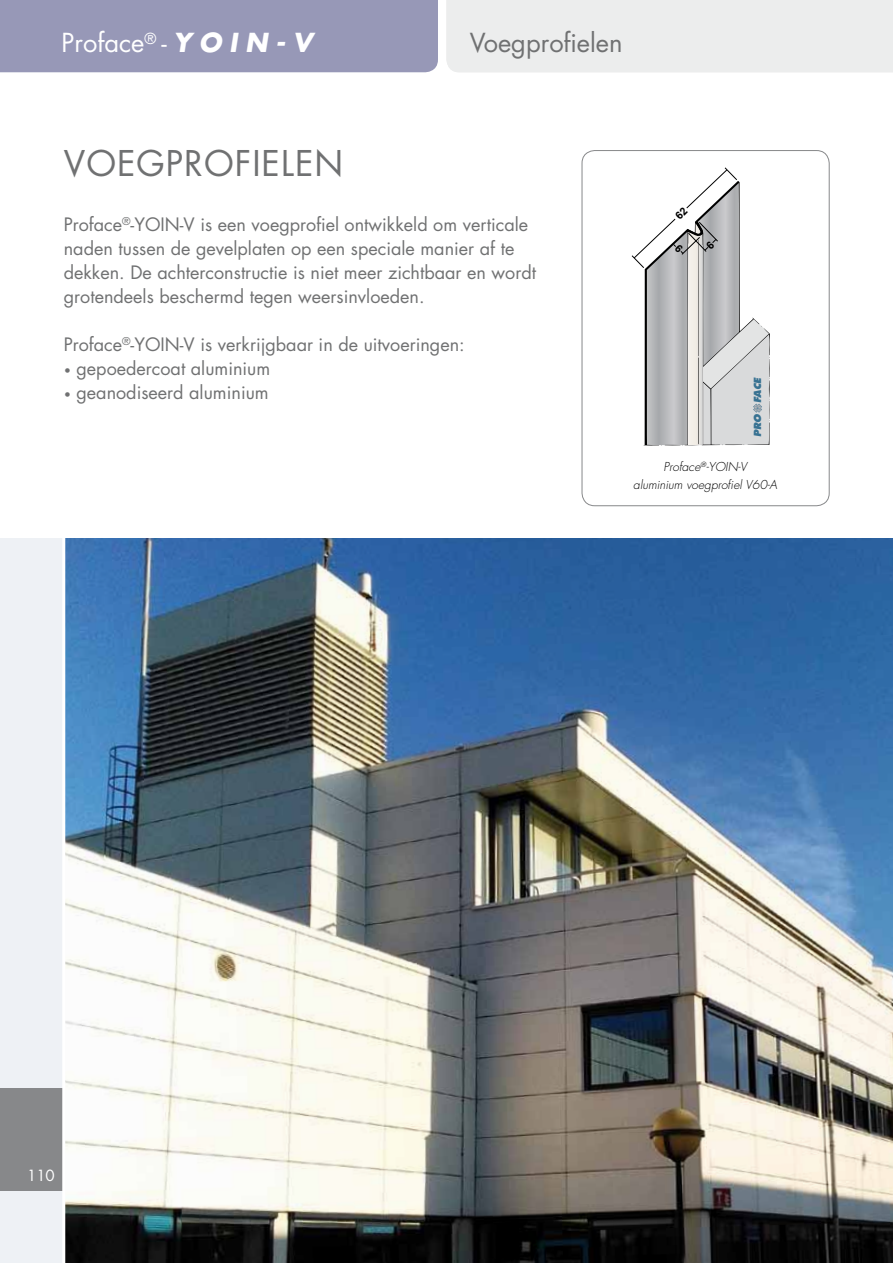
<style>
.page{position:relative;width:893px;height:1263px;background:#fff}
.page>*{position:absolute;margin:0;border:0;box-sizing:border-box;transform-origin:0 0}
.t1{font:34.5px "Futura";letter-spacing:.03em;color:#707172}
.t2{font:25.5px "Futura";color:#fff}
.t3{font:25.5px "Futura";color:#707172}
.t4{font:18px/24px "Futura";color:#707172}
.t5{font:15px "Futura";color:#fff}
.t6{font:italic 300 12px/18px "Futura";color:#000;text-align:center}
.t7{font:italic 800 9.6px "Futura";color:#387292}
.s1{font-weight:700;font-style:italic}
.s2{font-weight:300;font-size:12px}
</style>
<div class="page">
<div style="left:0;top:539px;width:65px;height:724px;background:#eef1f5"></div>
<div style="left:0;top:0;width:438px;height:72px;background:#9798b7"></div>
<div style="left:446px;top:0;width:447px;height:72px;background:#eceded"></div>
<div style="left:0;top:1089px;width:65px;height:102px;background:#87888a"></div>
<img style="left:65px;top:539px;width:828px;height:724px">
<div style="left:582px;top:150px;width:247px;height:356px;border:1px solid #87888a;border-radius:13px"></div>
<hr style="left:62px;top:527px;width:3px;height:736px;background:#fff">
<svg style="left:631px;top:167px;width:139px;height:279px"></svg>
<h2 class="t2" style="left:62px;top:27px;width:252px">Proface<sup>®</sup> - <span class="s1">Y O I N - V</span></h2>
<h2 class="t3" style="left:470px;top:27px;width:154px">Voegprofielen</h2>
<h1 class="t1" style="left:64px;top:142px;width:281px">VOEGprofielen</h1>
<p class="t4" style="left:64px;top:213px;width:474px">Proface<sup>®</sup>-YOIN-V is een voegprofiel ontwikkeld om verticale naden tussen de gevelplaten op een speciale manier af te dekken. De achterconstructie is niet meer zichtbaar en wordt grotendeels beschermd tegen weersinvloeden.</p>
<p class="t4" style="left:64px;top:333px;width:402px">Proface<sup>®</sup>-YOIN-V is verkrijgbaar in de uitvoeringen:</p>
<p class="t4" style="left:64px;top:357px;width:208px"><span class="s2">•</span> gepoedercoat aluminium</p>
<p class="t4" style="left:64px;top:381px;width:206px"><span class="s2">•</span> geanodiseerd aluminium</p>
<p class="t7" style="left:752px;top:437px;width:61px;rotate:-90deg">PRO FACE</p>
<p class="t6" style="left:633px;top:458px;width:145px">Proface<sup>®</sup>-YOIN-V<br>aluminium voegprofiel V60-A</p>
<p class="t5" style="left:27px;top:1166px;width:29px">110</p>
</div>
